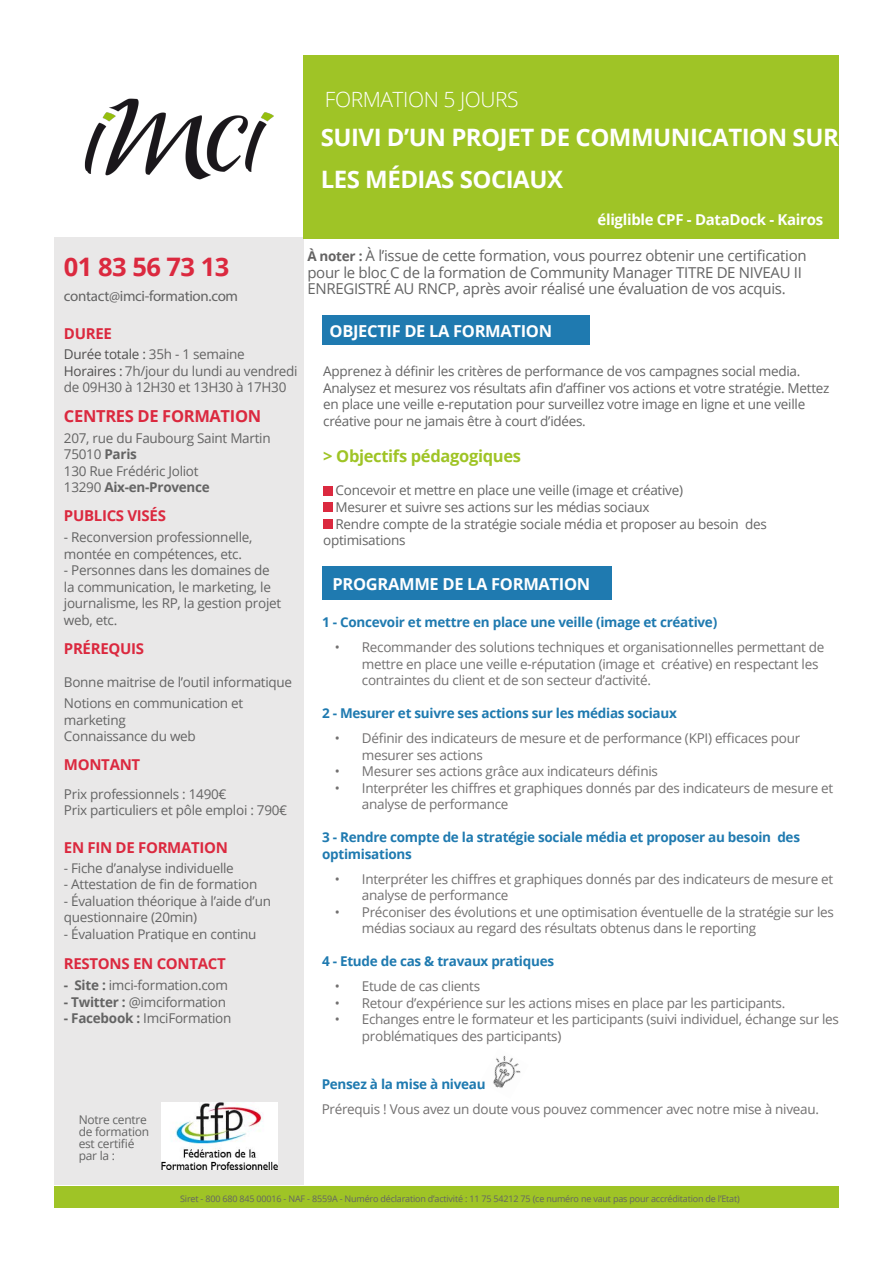
<style>
.page{position:relative;width:893px;height:1263px;background:#fff}
.page>*{position:absolute;margin:0;border:0;box-sizing:border-box;transform-origin:0 0}
.t1{font:700 25.5px "Open Sans";letter-spacing:-.02em;color:#db293f}
.t2{font:700 24px/42px "Open Sans";letter-spacing:-.02em;color:#fff}
.t3{font:300 21px "Open Sans";letter-spacing:-.02em;color:#fff}
.t4{font:700 16.5px "Open Sans";letter-spacing:-.02em;color:#fff}
.t5{font:700 16.5px "Open Sans";letter-spacing:-.02em;color:#9fc426}
.t6{font:700 16.5px "Open Sans";letter-spacing:-.02em;color:#db293f}
.t7{font:15px/16.6px "Open Sans";letter-spacing:-.02em;color:#646464}
.t8{font:700 15px "Open Sans";letter-spacing:-.02em;color:#db293f}
.t9{font:700 15px "Open Sans";letter-spacing:-.02em;color:#fff}
.t10{font:15px "Myriad Pro";letter-spacing:-.02em;color:#646464}
.t11{font:13.5px/16.5px "Open Sans";letter-spacing:-.02em;color:#646464}
.t12{font:13.5px/16.5px "Open Sans";letter-spacing:-.02em;color:#727070}
.t13{font:700 13.5px/16.5px "Open Sans";letter-spacing:-.02em;color:#1f7ab0}
.t14{font:13.5px "Open Sans";letter-spacing:-.02em;color:#504f4f}
.t15{font:13.35px/16.5px "Open Sans";letter-spacing:-.02em;color:#646464}
.t16{font:12px "Open Sans";letter-spacing:-.02em;color:#646464}
.t17{font:9px "Open Sans";letter-spacing:-.02em;color:#646464}
.s1{color:#646464}
.s2{color:#504f4f}
.s3{font-weight:700}
.s4{font-weight:700;font-size:13.5px;color:#646363}
</style>
<div class="page">
<div style="left:54px;top:237px;width:249px;height:947px;background:#e9e8e8"></div>
<div style="left:304px;top:55px;width:535px;height:183px;background:#9fc426"></div>
<img style="left:84px;top:98px;width:190px;height:82px">
<div style="left:54px;top:1186px;width:785px;height:22px;background:#9fc426"></div>
<img style="left:161px;top:1102px;width:117px;height:68px">
<div style="left:322px;top:567px;width:289px;height:33px;background:#1f7ab0"></div>
<div style="left:322px;top:315px;width:267px;height:29px;background:#1f7ab0"></div>
<div style="left:323px;top:486px;width:10px;height:9px;background:#db293f"></div>
<div style="left:323px;top:503px;width:10px;height:9px;background:#db293f"></div>
<div style="left:323px;top:519px;width:10px;height:10px;background:#db293f"></div>
<img style="left:493px;top:1056px;width:28px;height:32px">
<p class="t3" style="left:325px;top:85px;width:195px">FORMATION 5 JOURS</p>
<p class="t2" style="left:321px;top:115px;width:520px">SUIVI D’UN PROJET DE COMMUNICATION SUR<br>LES MÉDIAS SOCIAUX</p>
<p class="t1" style="left:64px;top:248px;width:167px">01 83 56 73 13</p>
<p class="t10" style="left:64px;top:287px;width:176px">contact@imci-formation.com</p>
<p class="t8" style="left:64px;top:323px;width:49px">DUREE</p>
<p class="t14" style="left:64px;top:345px;width:182px">Durée totale : <span class="s1">35h - 1 semaine</span></p>
<p class="t11" style="left:64px;top:362px;width:235px"><span class="s2">Horaires :</span> 7h/jour du lundi au vendredi de 09H30 à 12H30 et 13H30 à 17H30</p>
<p class="t6" style="left:64px;top:404px;width:199px">CENTRES DE FORMATION</p>
<p class="t11" style="left:64px;top:429px;width:208px">207, rue du Faubourg Saint Martin</p>
<p class="t11" style="left:64px;top:445px;width:74px">75010 <span class="s3">Paris</span></p>
<p class="t11" style="left:64px;top:462px;width:147px">130 Rue Frédéric Joliot<br>13290 <span class="s3">Aix-en-Provence</span></p>
<p class="t8" style="left:64px;top:505px;width:104px">PUBLICS VISÉS</p>
<p class="t11" style="left:64px;top:528px;width:190px">- Reconversion professionnelle, montée en compétences, etc.</p>
<p class="t11" style="left:64px;top:561px;width:219px">- Personnes dans les domaines de la communication, le marketing, le journalisme, les RP, la gestion projet web, etc.</p>
<p class="t8" style="left:64px;top:638px;width:82px">PRÉREQUIS</p>
<p class="t11" style="left:64px;top:674px;width:230px">Bonne maitrise de l’outil informatique</p>
<p class="t11" style="left:64px;top:694px;width:181px">Notions en communication et marketing</p>
<p class="t11" style="left:64px;top:727px;width:133px">Connaissance du web</p>
<p class="t8" style="left:64px;top:754px;width:78px">MONTANT</p>
<p class="t11" style="left:64px;top:785px;width:164px">Prix professionnels : 1490€</p>
<p class="t11" style="left:64px;top:801px;width:225px">Prix particuliers et pôle emploi : 790€</p>
<p class="t8" style="left:64px;top:837px;width:166px">EN FIN DE FORMATION</p>
<p class="t15" style="left:64px;top:859px;width:171px">- Fiche d’analyse individuelle</p>
<p class="t15" style="left:64px;top:876px;width:195px">- Attestation de fin de formation</p>
<p class="t15" style="left:64px;top:892px;width:209px">- Évaluation théorique à l’aide d’un questionnaire (20min)</p>
<p class="t15" style="left:64px;top:925px;width:194px">- Évaluation Pratique en continu</p>
<p class="t8" style="left:64px;top:953px;width:163px">RESTONS EN CONTACT</p>
<p class="t11" style="left:64px;top:977px;width:166px"><span class="s3">- Site :</span> imci-formation.com</p>
<p class="t11" style="left:64px;top:993px;width:164px"><span class="s3">- Twitter :</span> @imciformation</p>
<p class="t11" style="left:64px;top:1010px;width:169px"><span class="s3">- Facebook :</span> ImciFormation</p>
<p class="t9" style="left:597px;top:208px;width:227px">éliglible CPF - DataDock - Kairos</p>
<p class="t7" style="left:307px;top:247px;width:501px"><span class="s4">À noter :</span> À l’issue de cette formation, vous pourrez obtenir une certification pour le bloc C de la formation de Community Manager TITRE DE NIVEAU II<br>ENREGISTRÉ AU RNCP, après avoir réalisé une évaluation de vos acquis.</p>
<p class="t4" style="left:330px;top:319px;width:224px">OBJECTIF DE LA FORMATION</p>
<p class="t11" style="left:323px;top:362px;width:508px">Apprenez à définir les critères de performance de vos campagnes social media.<br>Analysez et mesurez vos résultats afin d’affiner vos actions et votre stratégie. Mettez en place une veille e-reputation pour surveillez votre image en ligne et une veille créative pour ne jamais être à court d’idées.</p>
<p class="t5" style="left:323px;top:444px;width:199px">&gt; Objectifs pédagogiques</p>
<p class="t11" style="left:336px;top:482px;width:349px">Concevoir et mettre en place une veille (image et créative)</p>
<p class="t11" style="left:336px;top:499px;width:315px">Mesurer et suivre ses actions sur les médias sociaux</p>
<p class="t11" style="left:323px;top:515px;width:445px;text-indent:12px">Rendre compte de la stratégie sociale média et proposer au besoin des optimisations</p>
<p class="t4" style="left:333px;top:572px;width:259px">PROGRAMME DE LA FORMATION</p>
<p class="t13" style="left:322px;top:614px;width:397px">1 - Concevoir et mettre en place une veille (image et créative)</p>
<p class="t12" style="left:362px;top:639px;width:464px;text-indent:-27px">• Recommander des solutions techniques et organisationnelles permettant de mettre en place une veille e-réputation (image et créative) en respectant les contraintes du client et de son secteur d’activité.</p>
<p class="t13" style="left:322px;top:705px;width:356px">2 - Mesurer et suivre ses actions sur les médias sociaux</p>
<p class="t12" style="left:362px;top:730px;width:440px;text-indent:-27px">• Définir des indicateurs de mesure et de performance (KPI) efficaces pour mesurer ses actions</p>
<p class="t12" style="left:335px;top:763px;width:325px">• Mesurer ses actions grâce aux indicateurs définis</p>
<p class="t12" style="left:362px;top:779px;width:473px;text-indent:-27px">• Interpréter les chiffres et graphiques donnés par des indicateurs de mesure et analyse de performance</p>
<p class="t13" style="left:322px;top:829px;width:479px">3 - Rendre compte de la stratégie sociale média et proposer au besoin des optimisations</p>
<p class="t12" style="left:362px;top:870px;width:473px;text-indent:-27px">• Interpréter les chiffres et graphiques donnés par des indicateurs de mesure et analyse de performance</p>
<p class="t12" style="left:362px;top:903px;width:474px;text-indent:-27px">• Préconiser des évolutions et une optimisation éventuelle de la stratégie sur les médias sociaux au regard des résultats obtenus dans le reporting</p>
<p class="t13" style="left:322px;top:953px;width:233px">4 - Etude de cas &amp; travaux pratiques</p>
<p class="t12" style="left:335px;top:978px;width:147px">• Etude de cas clients</p>
<p class="t12" style="left:335px;top:994px;width:452px">• Retour d’expérience sur les actions mises en place par les participants.</p>
<p class="t12" style="left:362px;top:1011px;width:479px;text-indent:-27px">• Echanges entre le formateur et les participants (suivi individuel, échange sur les problématiques des participants)</p>
<p class="t16" style="left:79px;top:1111px;width:70px">Notre centre</p>
<p class="t16" style="left:79px;top:1123px;width:72px">de formation</p>
<p class="t16" style="left:79px;top:1135px;width:57px">est certifié</p>
<p class="t16" style="left:79px;top:1147px;width:38px">par la :</p>
<p class="t13" style="left:322px;top:1075px;width:165px">Pensez à la mise à niveau</p>
<p class="t12" style="left:322px;top:1100px;width:499px">Prérequis ! Vous avez un doute vous pouvez commencer avec notre mise à niveau.</p>
<p class="t17" style="left:180px;top:1192px;width:561px">Siret - 800 680 845 00016 - NAF - 8559A - Numéro déclaration d’activité : 11 75 54212 75 (ce numéro ne vaut pas pour accréditation de l’Etat)</p>
</div>
